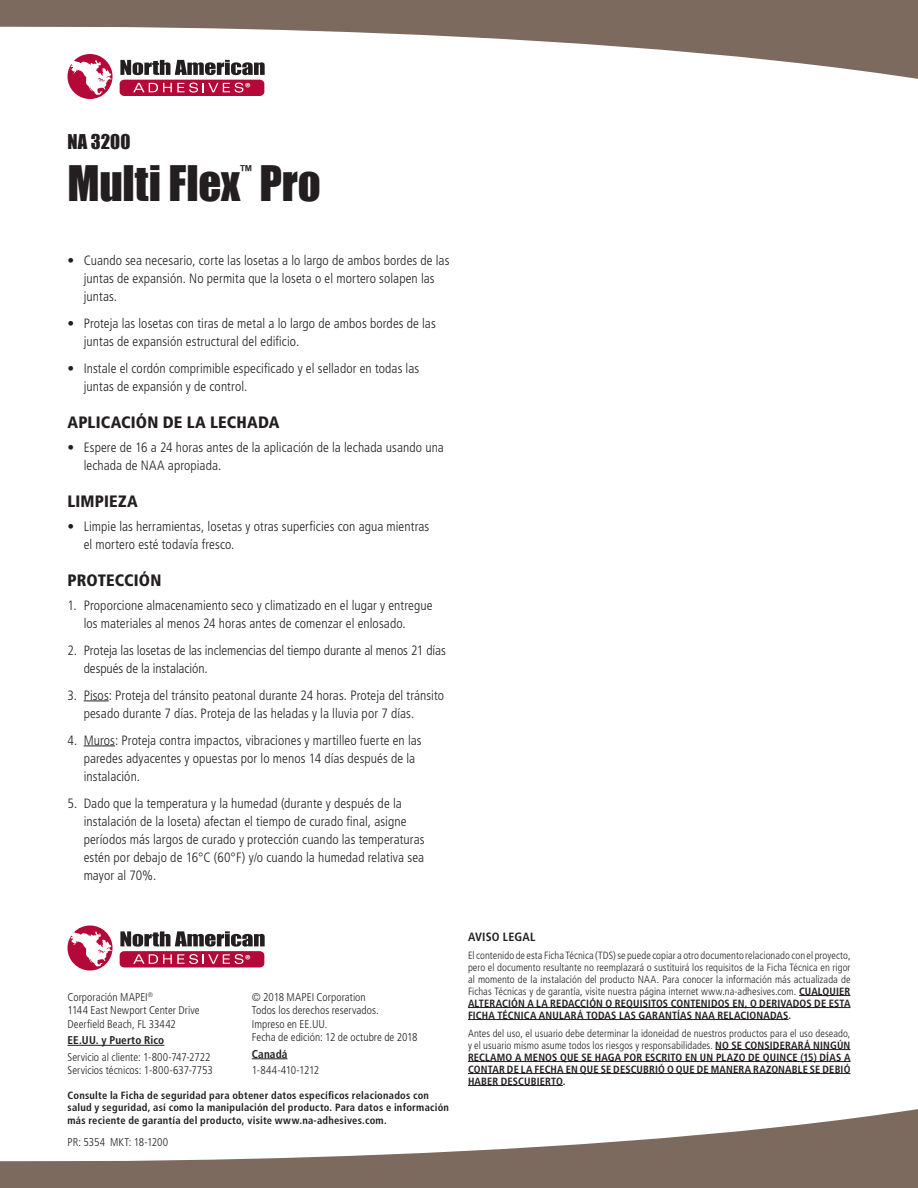
<style>
.page{position:relative;width:918px;height:1188px;background:#fff}
.page>*{position:absolute;margin:0;border:0;box-sizing:border-box;transform-origin:0 0}
.t1{font:45px "Impact";letter-spacing:-.005em;color:#231f20}
.t2{font:18.75px "Impact";letter-spacing:.005em;color:#231f20}
.t3{font:900 condensed 16.5px "Frutiger LT Std";letter-spacing:.01em;color:#231f20}
.t4{font:14.85px "Impact";color:#231f20}
.t5{font:300 condensed 13.5px/18px "Frutiger LT Std";letter-spacing:.005em;color:#231f20}
.t6{font:700 13.2px "Myriad Pro";color:#fff}
.t7{font:700 condensed 12px "Frutiger LT Std";letter-spacing:.015em;color:#231f20}
.t8{font:300 condensed 11.25px/13.5px "Frutiger LT Std";letter-spacing:.005em;color:#231f20}
.t9{font:700 condensed 11.25px "Frutiger LT Std";letter-spacing:.01em;color:#231f20}
.t10{font:300 condensed 11.25px "Frutiger LT Std";letter-spacing:-.035em;color:#231f20}
.t11{font:700 condensed 10.5px/12px "Frutiger LT Std";letter-spacing:.02em;color:#231f20}
.t12{font:300 condensed 10.5px/12px "Frutiger LT Std";letter-spacing:.005em;color:#231f20;text-align:justify}
.s1{font-weight:700}
.s2{font-weight:300}
</style>
<div class="page">
<svg style="left:0;top:1109px;width:918px;height:79px;fill:#7c6a5e"></svg>
<svg style="left:0;top:0;width:918px;height:81px;fill:#7c6a5e"></svg>
<div style="left:68px;top:54px;width:45px;height:45px;background:#b30838;border-radius:50%"></div>
<svg style="left:120px;top:60px;width:145px;height:15px"></svg>
<svg style="left:69px;top:60px;width:43px;height:35px"></svg>
<div style="left:120px;top:80px;width:144px;height:16px;background:#b30838;border-radius:4px"></div>
<svg style="left:133px;top:83px;width:110px;height:10px"></svg>
<svg style="left:68px;top:926px;width:45px;height:45px"></svg>
<svg style="left:120px;top:931px;width:145px;height:16px"></svg>
<svg style="left:69px;top:931px;width:43px;height:35px"></svg>
<div style="left:120px;top:951px;width:144px;height:16px;background:#b30838;border-radius:4px"></div>
<svg style="left:133px;top:954px;width:110px;height:10px"></svg>
<svg style="left:84px;top:701px;width:25px;height:1px"></svg>
<hr style="left:84px;top:746px;width:31px;height:1px;background:#231f20">
<hr style="left:799px;top:995px;width:52px;height:1px;background:#231f20">
<hr style="left:468px;top:1007px;width:382px;height:1px;background:#231f20">
<hr style="left:468px;top:1019px;width:321px;height:1px;background:#231f20">
<hr style="left:715px;top:1049px;width:136px;height:1px;background:#231f20">
<hr style="left:468px;top:1061px;width:382px;height:1px;background:#231f20">
<hr style="left:468px;top:1073px;width:382px;height:1px;background:#231f20">
<hr style="left:468px;top:1085px;width:95px;height:1px;background:#231f20">
<hr style="left:68px;top:1045px;width:96px;height:1px;background:#231f20">
<hr style="left:252px;top:1059px;width:36px;height:1px;background:#231f20">
<h2 class="t2" style="left:68px;top:127px;width:64px">NA 3200</h2>
<p class="t6" style="left:245px;top:79px;width:8px">®</p>
<p class="t4" style="left:240px;top:160px;width:13px">™</p>
<h1 class="t1" style="left:68px;top:149px;width:255px">Multi Flex Pro</h1>
<p class="t5" style="left:84px;top:252px;width:367px;text-indent:-16px">• Cuando sea necesario, corte las losetas a lo largo de ambos bordes de las juntas de expansión. No permita que la loseta o el mortero solapen las juntas.</p>
<p class="t5" style="left:84px;top:315px;width:354px;text-indent:-16px">• Proteja las losetas con tiras de metal a lo largo de ambos bordes de las juntas de expansión estructural del edificio.</p>
<p class="t5" style="left:84px;top:360px;width:337px;text-indent:-16px">• Instale el cordón comprimible especificado y el sellador en todas las juntas de expansión y de control.</p>
<p class="t3" style="left:68px;top:412px;width:214px">APLICACIÓN DE LA LECHADA</p>
<p class="t5" style="left:84px;top:439px;width:362px;text-indent:-16px">• Espere de 16 a 24 horas antes de la aplicación de la lechada usando una lechada de NAA apropiada.</p>
<p class="t3" style="left:68px;top:491px;width:72px">LIMPIEZA</p>
<p class="t5" style="left:84px;top:517px;width:347px;text-indent:-16px">• Limpie las herramientas, losetas y otras superficies con agua mientras el mortero esté todavía fresco.</p>
<p class="t3" style="left:68px;top:570px;width:95px">PROTECCIÓN</p>
<p class="t5" style="left:84px;top:596px;width:350px;text-indent:-16px">1. Proporcione almacenamiento seco y climatizado en el lugar y entregue los materiales al menos 24 horas antes de comenzar el enlosado.</p>
<p class="t5" style="left:84px;top:641px;width:364px;text-indent:-16px">2. Proteja las losetas de las inclemencias del tiempo durante al menos 21 días después de la instalación.</p>
<p class="t5" style="left:84px;top:686px;width:362px;text-indent:-16px">3. Pisos: Proteja del tránsito peatonal durante 24 horas. Proteja del tránsito pesado durante 7 días. Proteja de las heladas y la lluvia por 7 días.</p>
<p class="t5" style="left:84px;top:731px;width:339px;text-indent:-16px">4. Muros: Proteja contra impactos, vibraciones y martilleo fuerte en las paredes adyacentes y opuestas por lo menos 14 días después de la instalación.</p>
<p class="t5" style="left:84px;top:794px;width:342px;text-indent:-16px">5. Dado que la temperatura y la humedad (durante y después de la instalación de la loseta) afectan el tiempo de curado final, asigne períodos más largos de curado y protección cuando las temperaturas estén por debajo de 16°C (60°F) y/o cuando la humedad relativa sea mayor al 70%.</p>
<p class="t8" style="left:67px;top:990px;width:134px">Corporación MAPEI<sup>®<br></sup>1144 East Newport Center Drive<br>Deerfield Beach, FL 33442</p>
<p class="t9" style="left:67px;top:1034px;width:98px">EE.UU. y Puerto Rico</p>
<p class="t8" style="left:67px;top:1050px;width:147px">Servicio al cliente: 1-800-747-2722<br>Servicios técnicos: 1-800-637-7753</p>
<p class="t6" style="left:245px;top:951px;width:8px">®</p>
<p class="t8" style="left:252px;top:990px;width:167px">© 2018 MAPEI Corporation<br>Todos los derechos reservados.<br>Impreso en EE.UU.<br>Fecha de edición: 12 de octubre de 2018</p>
<p class="t9" style="left:252px;top:1047px;width:37px">Canadá</p>
<p class="t10" style="left:252px;top:1064px;width:69px">1-844-410-1212</p>
<p class="t11" style="left:68px;top:1089px;width:383px;line-height:12.6px">Consulte la Ficha de seguridad para obtener datos específicos relacionados con salud y seguridad, así como la manipulación del producto. Para datos e información más reciente de garantía del producto, visite www.na-adhesives.com.</p>
<p class="t8" style="left:68px;top:1135px;width:102px">PR: 5354 MKT: 18-1200</p>
<p class="t7" style="left:468px;top:929px;width:69px">AVISO LEGAL</p>
<p class="t12" style="left:468px;top:949px;width:384px">El contenido de esta Ficha Técnica (TDS) se puede copiar a otro documento relacionado con el proyecto, pero el documento resultante no reemplazará o sustituirá los requisitos de la Ficha Técnica en rigor al momento de la instalación del producto NAA. Para conocer la información más actualizada de Fichas Técnicas y de garantía, visite nuestra página internet www.na-adhesives.com. <span class="s1">CUALQUIER ALTERACIÓN A LA REDACCIÓN O REQUISITOS CONTENIDOS EN, O DERIVADOS DE ESTA FICHA TÉCNICA ANULARÁ TODAS LAS GARANTÍAS NAA RELACIONADAS.</span></p>
<p class="t11" style="left:468px;top:1027px;width:384px;text-align:justify"><span class="s2">Antes del uso, el usuario debe determinar la idoneidad de nuestros productos para el uso deseado, y el usuario mismo asume todos los riesgos y responsabilidades.</span> NO SE CONSIDERARÁ NINGÚN RECLAMO A MENOS QUE SE HAGA POR ESCRITO EN UN PLAZO DE QUINCE (15) DÍAS A CONTAR DE LA FECHA EN QUE SE DESCUBRIÓ O QUE DE MANERA RAZONABLE SE DEBIÓ HABER DESCUBIERTO.</p>
</div>
